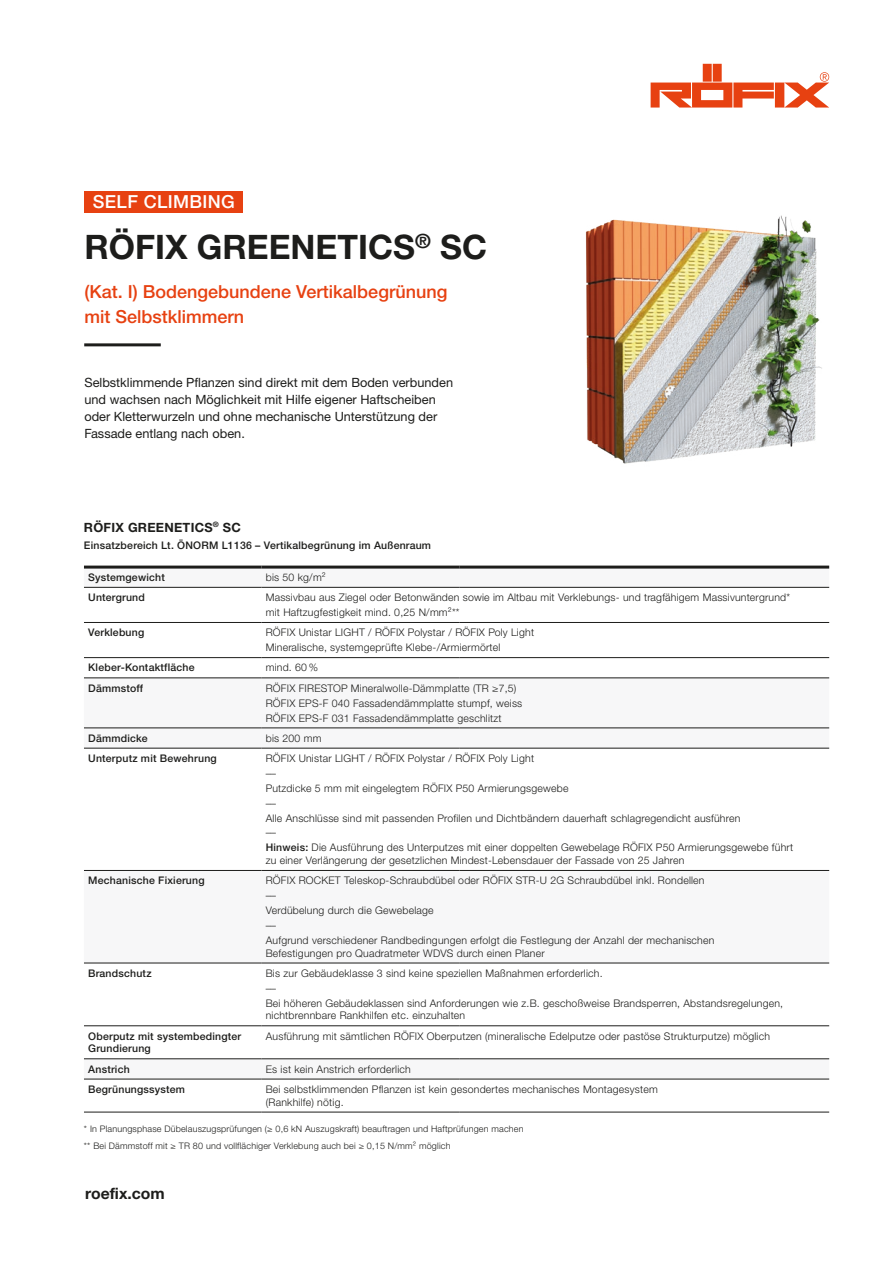
<style>
.page{position:relative;width:893px;height:1263px;background:#fff}
.page>*{position:absolute;margin:0;border:0;box-sizing:border-box;transform-origin:0 0}
.t1{font:700 33.75px "Helvetica Neue LTW1 G";color:#1d1d1b}
.t2{font:500 18px/25.5px "Helvetica Neue LTW1 G";color:#e74111}
.t3{font:500 18px "Helvetica Neue LTW1 G";letter-spacing:.02em;color:#fff}
.t4{font:700 15.75px "Helvetica Neue LTW1 G";color:#1d1d1b}
.t5{font:12.75px/17px "Helvetica Neue LTW1 G";color:#1d1d1b}
.t6{font:700 12.75px "Helvetica Neue LTW1 G";letter-spacing:.02em;color:#1d1d1b}
.t7{font:300 10.5px/14.9px "Helvetica Neue LTW1 G";letter-spacing:.02em;color:#1d1d1b}
.t8{font:500 10.5px/12.8px "Helvetica Neue LTW1 G";letter-spacing:.02em;color:#1d1d1b}
.t9{font:300 9px/17px "Helvetica Neue LTW1 G";letter-spacing:.02em;color:#1d1d1b}
.s1{font-weight:500}
</style>
<div class="page">
<div style="left:84px;top:191px;width:159px;height:22px;background:#e74111"></div>
<svg style="left:84px;top:658px;width:745px;height:454px"></svg>
<hr style="left:84px;top:678px;width:177px;height:1px;background:#1d1d1b">
<hr style="left:84px;top:728px;width:177px;height:1px;background:#1d1d1b">
<hr style="left:84px;top:622px;width:177px;height:1px;background:#1d1d1b">
<hr style="left:84px;top:1079px;width:177px;height:1px;background:#1d1d1b">
<hr style="left:84px;top:748px;width:177px;height:1px;background:#1d1d1b">
<hr style="left:84px;top:1112px;width:177px;height:1px;background:#1d1d1b">
<hr style="left:84px;top:657px;width:177px;height:1px;background:#1d1d1b">
<hr style="left:84px;top:870px;width:177px;height:1px;background:#1d1d1b">
<hr style="left:84px;top:963px;width:177px;height:1px;background:#1d1d1b">
<hr style="left:261px;top:963px;width:198px;height:1px;background:#1d1d1b">
<hr style="left:459px;top:963px;width:370px;height:1px;background:#1d1d1b">
<hr style="left:84px;top:1025px;width:177px;height:1px;background:#1d1d1b">
<hr style="left:261px;top:1025px;width:198px;height:1px;background:#1d1d1b">
<hr style="left:459px;top:1025px;width:370px;height:1px;background:#1d1d1b">
<hr style="left:84px;top:1058px;width:177px;height:1px;background:#1d1d1b">
<hr style="left:84px;top:587px;width:177px;height:1px;background:#1d1d1b">
<hr style="left:261px;top:587px;width:198px;height:1px;background:#1d1d1b">
<hr style="left:459px;top:587px;width:370px;height:1px;background:#1d1d1b">
<hr style="left:261px;top:622px;width:198px;height:1px;background:#1d1d1b">
<hr style="left:459px;top:622px;width:370px;height:1px;background:#1d1d1b">
<hr style="left:261px;top:657px;width:198px;height:1px;background:#1d1d1b">
<hr style="left:459px;top:657px;width:370px;height:1px;background:#1d1d1b">
<hr style="left:261px;top:678px;width:198px;height:1px;background:#1d1d1b">
<hr style="left:459px;top:678px;width:370px;height:1px;background:#1d1d1b">
<hr style="left:261px;top:728px;width:198px;height:1px;background:#1d1d1b">
<hr style="left:459px;top:728px;width:370px;height:1px;background:#1d1d1b">
<hr style="left:261px;top:748px;width:198px;height:1px;background:#1d1d1b">
<hr style="left:459px;top:748px;width:370px;height:1px;background:#1d1d1b">
<hr style="left:261px;top:870px;width:198px;height:1px;background:#1d1d1b">
<hr style="left:459px;top:870px;width:370px;height:1px;background:#1d1d1b">
<hr style="left:261px;top:1058px;width:198px;height:1px;background:#1d1d1b">
<hr style="left:459px;top:1058px;width:370px;height:1px;background:#1d1d1b">
<hr style="left:261px;top:1079px;width:198px;height:1px;background:#1d1d1b">
<hr style="left:459px;top:1079px;width:370px;height:1px;background:#1d1d1b">
<hr style="left:261px;top:1112px;width:198px;height:1px;background:#1d1d1b">
<hr style="left:459px;top:1112px;width:370px;height:1px;background:#1d1d1b">
<hr style="left:84px;top:566px;width:177px;height:3px;background:#1d1d1b">
<hr style="left:261px;top:566px;width:198px;height:3px;background:#1d1d1b">
<hr style="left:459px;top:566px;width:370px;height:3px;background:#1d1d1b">
<svg style="left:651px;top:64px;width:178px;height:44px"></svg>
<hr style="left:84px;top:343px;width:77px;height:3px;background:#1d1d1b">
<img style="left:585px;top:215px;width:237px;height:249px">
<h2 class="t3" style="left:93px;top:191px;width:144px">SELF CLIMBING</h2>
<h1 class="t1" style="left:84px;top:227px;width:404px">RÖFIX GREENETICS<sup>®</sup> SC</h1>
<h2 class="t2" style="left:84px;top:279px;width:364px">(Kat. I) Bodengebundene Vertikalbegrünung mit Selbstklimmern</h2>
<p class="t5" style="left:84px;top:374px;width:370px">Selbstklimmende Pflanzen sind direkt mit dem Boden verbunden und wachsen nach Möglichkeit mit Hilfe eigener Haftscheiben oder Kletterwurzeln und ohne mechanische Unterstützung der Fassade entlang nach oben.</p>
<p class="t6" style="left:84px;top:519px;width:158px">RÖFIX GREENETICS<sup>®</sup> SC</p>
<p class="t8" style="left:84px;top:538px;width:349px">Einsatzbereich Lt. ÖNORM L1136 – Vertikalbegrünung im Außenraum</p>
<p class="t8" style="left:88px;top:571px;width:78px">Systemgewicht</p>
<p class="t7" style="left:266px;top:570px;width:62px">bis 50 kg/m²</p>
<p class="t8" style="left:88px;top:591px;width:58px">Untergrund</p>
<p class="t7" style="left:266px;top:590px;width:526px">Massivbau aus Ziegel oder Betonwänden sowie im Altbau mit Verklebungs- und tragfähigem Massivuntergrund* mit Haftzugfestigkeit mind. 0,25 N/mm²**</p>
<p class="t8" style="left:88px;top:626px;width:58px">Verklebung</p>
<p class="t7" style="left:266px;top:625px;width:270px">RÖFIX Unistar LIGHT / RÖFIX Polystar / RÖFIX Poly Light<br>Mineralische, systemgeprüfte Klebe-/Armiermörtel</p>
<p class="t8" style="left:88px;top:661px;width:108px">Kleber-Kontaktfläche</p>
<p class="t7" style="left:266px;top:660px;width:54px">mind. 60 %</p>
<p class="t8" style="left:88px;top:682px;width:57px">Dämmstoff</p>
<p class="t7" style="left:266px;top:680px;width:258px">RÖFIX FIRESTOP Mineralwolle-Dämmplatte (TR ≥7,5)<br>RÖFIX EPS-F 040 Fassadendämmplatte stumpf, weiss<br>RÖFIX EPS-F 031 Fassadendämmplatte geschlitzt</p>
<p class="t8" style="left:88px;top:732px;width:61px">Dämmdicke</p>
<p class="t7" style="left:266px;top:730px;width:57px">bis 200 mm</p>
<p class="t8" style="left:88px;top:752px;width:130px">Unterputz mit Bewehrung</p>
<p class="t7" style="left:266px;top:751px;width:529px">RÖFIX Unistar LIGHT / RÖFIX Polystar / RÖFIX Poly Light<br>––<br>Putzdicke 5 mm mit eingelegtem RÖFIX P50 Armierungsgewebe<br>––<br>Alle Anschlüsse sind mit passenden Profilen und Dichtbändern dauerhaft schlagregendicht ausführen<br>––<br><span class="s1">Hinweis:</span> Die Ausführung des Unterputzes mit einer doppelten Gewebelage RÖFIX P50 Armierungsgewebe führt</p>
<p class="t7" style="left:266px;top:853px;width:420px">zu einer Verlängerung der gesetzlichen Mindest-Lebensdauer der Fassade von 25 Jahren</p>
<p class="t8" style="left:88px;top:874px;width:118px">Mechanische Fixierung</p>
<p class="t7" style="left:266px;top:873px;width:450px">RÖFIX ROCKET Teleskop-Schraubdübel oder RÖFIX STR-U 2G Schraubdübel inkl. Rondellen ––<br>Verdübelung durch die Gewebelage<br>––<br>Aufgrund verschiedener Randbedingungen erfolgt die Festlegung der Anzahl der mechanischen</p>
<p class="t7" style="left:266px;top:945px;width:280px">Befestigungen pro Quadratmeter WDVS durch einen Planer</p>
<p class="t8" style="left:88px;top:967px;width:65px">Brandschutz</p>
<p class="t7" style="left:266px;top:966px;width:519px">Bis zur Gebäudeklasse 3 sind keine speziellen Maßnahmen erforderlich.<br>––<br>Bei höheren Gebäudeklassen sind Anforderungen wie z.B. geschoßweise Brandsperren, Abstandsregelungen,</p>
<p class="t7" style="left:266px;top:1008px;width:201px">nichtbrennbare Rankhilfen etc. einzuhalten</p>
<p class="t8" style="left:88px;top:1029px;width:154px">Oberputz mit systembedingter<br>Grundierung</p>
<p class="t7" style="left:266px;top:1028px;width:506px">Ausführung mit sämtlichen RÖFIX Oberputzen (mineralische Edelputze oder pastöse Strukturputze) möglich</p>
<p class="t8" style="left:88px;top:1062px;width:43px">Anstrich</p>
<p class="t7" style="left:266px;top:1061px;width:147px">Es ist kein Anstrich erforderlich</p>
<p class="t8" style="left:88px;top:1083px;width:98px">Begrünungssystem</p>
<p class="t7" style="left:266px;top:1083px;width:393px;line-height:12.8px">Bei selbstklimmenden Pflanzen ist kein gesondertes mechanisches Montagesystem (Rankhilfe) nötig.</p>
<p class="t9" style="left:84px;top:1120px;width:441px">* In Planungsphase Dübelauszugsprüfungen (≥ 0,6 kN Auszugskraft) beauftragen und Haftprüfungen machen ** Bei Dämmstoff mit ≥ TR 80 und vollflächiger Verklebung auch bei ≥ 0,15 N/mm² möglich</p>
<h3 class="t4" style="left:85px;top:1184px;width:81px">roefix.com</h3>
</div>
